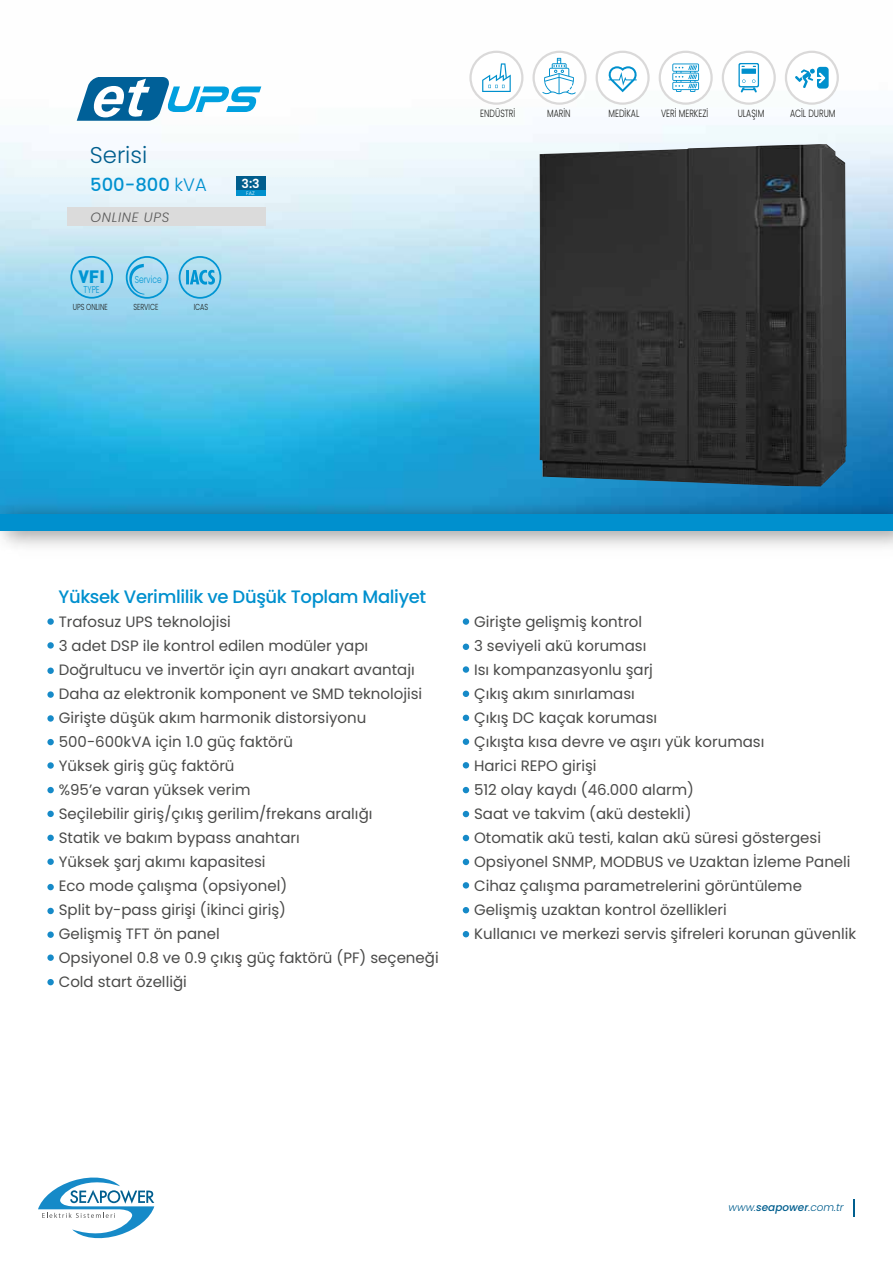
<style>
.page{position:relative;width:893px;height:1263px;background:#fff}
.page>*{position:absolute;margin:0;border:0;box-sizing:border-box;transform-origin:0 0}
.t1{font:300 22.8px "Poppins";color:#005e8e}
.t2{font:500 18px "Poppins";letter-spacing:-.02em;color:#0090ce}
.t3{font:500 18px "Poppins";color:#0091cf}
.t4{font:900 17.55px "DI Nbek";color:#0095d3}
.t5{font:15px/24px "Poppins";color:#4a4a49}
.t6{font:italic 300 13.5px "Poppins";letter-spacing:.05em;color:#5a5a5a}
.t7{font:600 12.45px "Poppins";color:#fff}
.t8{font:300 10.5px "Poppins";color:#1d1d1b;scale:.75 1}
.t9{font:italic 300 10.5px "Poppins";color:#005e8e}
.t10{font:300 10.05px "Poppins";color:#0095d3;scale:.75 1}
.t11{font:300 8.7px "Poppins";color:#1d1d1b;scale:.75 1}
.t12{font:300 5.1px "Poppins";color:#fff}
.s1{font-weight:300}
.s2{font-weight:500}
</style>
<div class="page">
<img style="left:0;top:50px;width:893px;height:442px">
<img style="left:0;top:492px;width:893px;height:55px">
<div style="left:0;top:514px;width:893px;height:16px;background:#0090ce"></div>
<svg style="left:853px;top:1199px;width:2px;height:17px"></svg>
<div style="left:47px;top:618px;width:7px;height:7px;background:#168ac8;border-radius:50%"></div>
<div style="left:47px;top:668px;width:7px;height:6px;background:#168ac8;border-radius:50%"></div>
<div style="left:47px;top:642px;width:7px;height:7px;background:#168ac8;border-radius:50%"></div>
<div style="left:47px;top:691px;width:7px;height:7px;background:#168ac8;border-radius:50%"></div>
<svg style="left:47px;top:715px;width:7px;height:7px"></svg>
<div style="left:47px;top:739px;width:7px;height:6px;background:#168ac8;border-radius:50%"></div>
<svg style="left:47px;top:762px;width:7px;height:7px"></svg>
<div style="left:47px;top:787px;width:7px;height:6px;background:#168ac8;border-radius:50%"></div>
<div style="left:47px;top:811px;width:7px;height:6px;background:#168ac8;border-radius:50%"></div>
<div style="left:47px;top:835px;width:7px;height:6px;background:#168ac8;border-radius:50%"></div>
<div style="left:47px;top:858px;width:7px;height:7px;background:#168ac8;border-radius:50%"></div>
<div style="left:47px;top:884px;width:7px;height:6px;background:#168ac8;border-radius:50%"></div>
<div style="left:47px;top:908px;width:7px;height:6px;background:#168ac8;border-radius:50%"></div>
<div style="left:47px;top:931px;width:7px;height:7px;background:#168ac8;border-radius:50%"></div>
<div style="left:47px;top:954px;width:7px;height:7px;background:#168ac8;border-radius:50%"></div>
<div style="left:47px;top:979px;width:7px;height:6px;background:#168ac8;border-radius:50%"></div>
<div style="left:463px;top:618px;width:6px;height:7px;background:#168ac8;border-radius:50%"></div>
<div style="left:463px;top:666px;width:6px;height:7px;background:#168ac8;border-radius:50%"></div>
<svg style="left:463px;top:644px;width:6px;height:6px"></svg>
<svg style="left:463px;top:691px;width:6px;height:6px"></svg>
<svg style="left:463px;top:715px;width:6px;height:6px"></svg>
<div style="left:463px;top:738px;width:6px;height:7px;background:#168ac8;border-radius:50%"></div>
<svg style="left:463px;top:762px;width:6px;height:6px"></svg>
<svg style="left:463px;top:787px;width:6px;height:6px"></svg>
<svg style="left:463px;top:811px;width:6px;height:6px"></svg>
<svg style="left:463px;top:835px;width:6px;height:6px"></svg>
<svg style="left:463px;top:859px;width:6px;height:6px"></svg>
<svg style="left:463px;top:882px;width:6px;height:6px"></svg>
<svg style="left:463px;top:907px;width:6px;height:6px"></svg>
<svg style="left:463px;top:931px;width:6px;height:6px"></svg>
<div style="left:236px;top:176px;width:29px;height:15px;background:#005d8d"></div>
<div style="left:236px;top:191px;width:29px;height:5px;background:#0090cd"></div>
<div style="left:67px;top:208px;width:198px;height:18px;background:#dbdbdb"></div>
<svg style="left:659px;top:51px;width:54px;height:54px"></svg>
<div style="left:661px;top:53px;width:49px;height:49px;background:#fff;border-radius:50%"></div>
<svg style="left:672px;top:63px;width:27px;height:29px"></svg>
<svg style="left:596px;top:51px;width:54px;height:54px"></svg>
<div style="left:598px;top:53px;width:49px;height:49px;background:#fff;border-radius:50%"></div>
<svg style="left:608px;top:66px;width:29px;height:26px"></svg>
<svg style="left:722px;top:51px;width:54px;height:54px"></svg>
<div style="left:724px;top:53px;width:50px;height:49px;background:#fff;border-radius:50%"></div>
<svg style="left:739px;top:63px;width:20px;height:29px"></svg>
<div style="left:785px;top:51px;width:54px;height:54px;background:#dad9d9;border-radius:50%"></div>
<div style="left:787px;top:53px;width:50px;height:49px;background:#fff;border-radius:50%"></div>
<svg style="left:795px;top:67px;width:34px;height:22px"></svg>
<svg style="left:469px;top:51px;width:54px;height:54px"></svg>
<div style="left:472px;top:53px;width:49px;height:49px;background:#fff;border-radius:50%"></div>
<svg style="left:482px;top:63px;width:29px;height:29px"></svg>
<svg style="left:532px;top:51px;width:55px;height:54px"></svg>
<div style="left:535px;top:53px;width:49px;height:49px;background:#fff;border-radius:50%"></div>
<svg style="left:542px;top:58px;width:34px;height:38px"></svg>
<svg style="left:70px;top:256px;width:43px;height:43px;background:#95d3ec"></svg>
<svg style="left:126px;top:256px;width:42px;height:43px;background:#8ecfeb"></svg>
<svg style="left:179px;top:256px;width:42px;height:43px;background:#81cae7"></svg>
<svg style="left:38px;top:1177px;width:116px;height:62px"></svg>
<img style="left:540px;top:144px;width:307px;height:342px">
<svg style="left:77px;top:77px;width:184px;height:44px"></svg>
<h1 class="t1" style="left:90px;top:142px;width:59px">Serisi</h1>
<p class="t3" style="left:90px;top:175px;width:118px">500-800 <span class="s1">kVA</span></p>
<p class="t6" style="left:91px;top:209px;width:80px">ONLINE UPS</p>
<p class="t4" style="left:78px;top:265px;width:28px">VFI</p>
<p class="t10" style="left:84px;top:284px;width:23px">TYPE</p>
<p class="t11" style="left:73px;top:302px;width:49px">UPS ONLINE</p>
<p class="t10" style="left:135px;top:274px;width:37px">Service</p>
<p class="t11" style="left:133px;top:302px;width:35px">SERVICE</p>
<p class="t11" style="left:194px;top:302px;width:21px">ICAS</p>
<p class="t7" style="left:242px;top:176px;width:20px">3:3</p>
<p class="t12" style="left:246px;top:190px;width:10px">FAZ</p>
<p class="t8" style="left:480px;top:107px;width:48px">ENDÜSTRİ</p>
<p class="t8" style="left:547px;top:107px;width:33px">MARİN</p>
<p class="t8" style="left:609px;top:107px;width:43px">MEDİKAL</p>
<p class="t8" style="left:661px;top:107px;width:64px">VERİ MERKEZİ</p>
<p class="t8" style="left:738px;top:107px;width:37px">ULAŞIM</p>
<p class="t8" style="left:790px;top:107px;width:62px">ACİL DURUM</p>
<p class="t2" style="left:58px;top:586px;width:369px">Yüksek Verimlilik ve Düşük Toplam Maliyet</p>
<p class="t5" style="left:59px;top:609px;width:381px">Trafosuz UPS teknolojisi<br>3 adet DSP ile kontrol edilen modüler yapı Doğrultucu ve invertör için ayrı anakart avantajı Daha az elektronik komponent ve SMD teknolojisi Girişte düşük akım harmonik distorsiyonu 500-600kVA için 1.0 güç faktörü<br>Yüksek giriş güç faktörü<br>%95’e varan yüksek verim<br>Seçilebilir giriş/çıkış gerilim/frekans aralığı<br>Statik ve bakım bypass anahtarı<br>Yüksek şarj akımı kapasitesi<br>Eco mode çalışma (opsiyonel)<br>Split by-pass girişi (ikinci giriş)<br>Gelişmiş TFT ön panel<br>Opsiyonel 0.8 ve 0.9 çıkış güç faktörü (PF) seçeneği Cold start özelliği</p>
<p class="t5" style="left:474px;top:609px;width:384px">Girişte gelişmiş kontrol<br>3 seviyeli akü koruması<br>Isı kompanzasyonlu şarj<br>Çıkış akım sınırlaması<br>Çıkış DC kaçak koruması<br>Çıkışta kısa devre ve aşırı yük koruması<br>Harici REPO girişi<br>512 olay kaydı (46.000 alarm)<br>Saat ve takvim (akü destekli)<br>Otomatik akü testi, kalan akü süresi göstergesi Opsiyonel SNMP, MODBUS ve Uzaktan İzleme Paneli Cihaz çalışma parametrelerini görüntüleme Gelişmiş uzaktan kontrol özellikleri<br>Kullanıcı ve merkezi servis şifreleri korunan güvenlik</p>
<p class="t9" style="left:729px;top:1201px;width:117px">www.<span class="s2">seapower</span>.com.tr</p>
</div>
